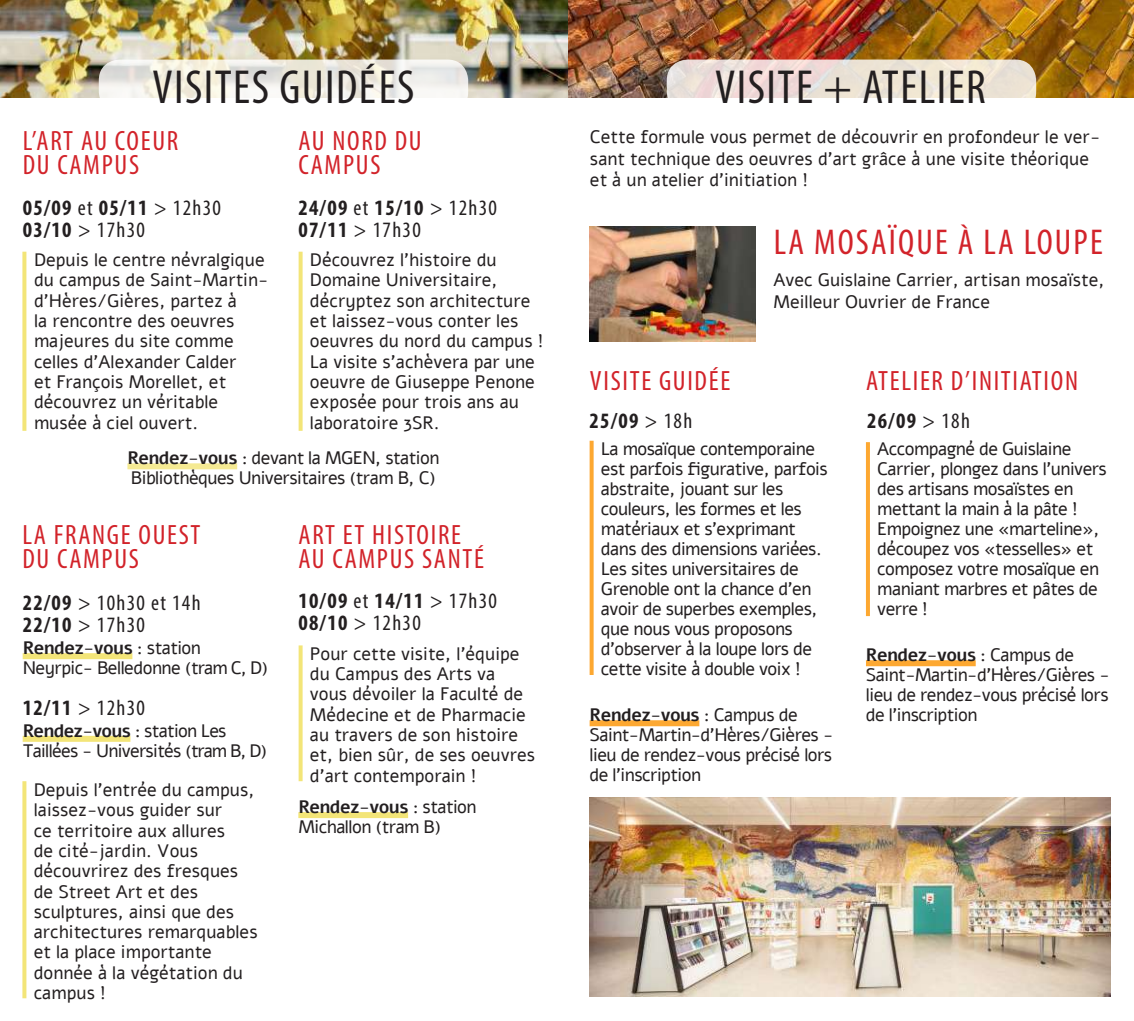
<style>
.page{position:relative;width:1134px;height:1021px;background:#fff}
.page>*{position:absolute;margin:0;border:0;box-sizing:border-box;transform-origin:0 0}
.t1{font:condensed 48px "Myriad Pro";letter-spacing:.03em;color:#231f20}
.t2{font:condensed 36px "Myriad Pro";letter-spacing:.06em;color:#d2232a}
.t3{font:condensed 28px/24px "Myriad Pro";letter-spacing:.06em;color:#d2232a}
.t4{font:700 condensed 22px/22px "Myriad Pro";letter-spacing:.06em;color:#231f20}
.t5{font:condensed 22px/22px "Myriad Pro";letter-spacing:.06em;color:#231f20}
.t6{font:18px/20.4px "Alef";color:#231f20}
.t7{font:18px/20px "Alef";letter-spacing:-.03em;color:#231f20}
.t8{font:18px/20px "Alef";letter-spacing:-.04em;color:#231f20}
.s1{font-weight:400}
.s2{font-weight:700}
</style>
<div class="page">
<img style="left:0;top:0;width:1134px;height:97px">
<div style="left:127px;top:463px;width:110px;height:6px;background:#f5ea93"></div>
<div style="left:298px;top:812px;width:110px;height:6px;background:#f3e578"></div>
<svg style="left:100px;top:60px;width:367px;height:52px"></svg>
<div style="left:99px;top:60px;width:369px;height:53px;border:2px solid #fff;border-radius:20px"></div>
<svg style="left:668px;top:60px;width:367px;height:52px"></svg>
<div style="left:667px;top:60px;width:369px;height:53px;border:2px solid #fff;border-radius:20px"></div>
<div style="left:23px;top:653px;width:109px;height:6px;background:#f3e578"></div>
<div style="left:23px;top:735px;width:107px;height:6px;background:#f3e578"></div>
<svg style="left:22px;top:252px;width:4px;height:179px"></svg>
<svg style="left:299px;top:252px;width:4px;height:179px"></svg>
<svg style="left:22px;top:781px;width:4px;height:217px"></svg>
<svg style="left:299px;top:645px;width:4px;height:136px"></svg>
<div style="left:866px;top:660px;width:110px;height:6px;background:#fda831"></div>
<hr style="left:866px;top:442px;width:4px;height:174px;background:#fda831">
<div style="left:590px;top:720px;width:109px;height:6px;background:#fda831"></div>
<svg style="left:590px;top:441px;width:4px;height:234px"></svg>
<img style="left:590px;top:798px;width:521px;height:198px">
<img style="left:590px;top:226px;width:165px;height:116px">
<h1 class="t1" style="left:152px;top:58px;width:264px">VISITES GUIDÉES</h1>
<h1 class="t1" style="left:715px;top:58px;width:272px">VISITE + ATELIER</h1>
<h3 class="t3" style="left:23px;top:128px;width:157px">L’ART AU COEUR<br>DU CAMPUS</h3>
<p class="t4" style="left:23px;top:196px;width:200px">05/09 <span class="s1">et</span> 05/11 <span class="s1">&gt; 12h30<br></span>03/10 <span class="s1">&gt; 17h30</span></p>
<p class="t6" style="left:34px;top:250px;width:236px">Depuis le centre névralgique du campus de Saint-Martin&shy;d’Hères/Gières, partez à<br>la rencontre des oeuvres majeures du site comme celles d’Alexander Calder<br>et François Morellet, et découvrez un véritable musée à ciel ouvert.</p>
<h3 class="t3" style="left:299px;top:128px;width:125px">AU NORD DU<br>CAMPUS</h3>
<p class="t4" style="left:299px;top:196px;width:200px">24/09 <span class="s1">et</span> 15/10 <span class="s1">&gt; 12h30<br></span>07/11 <span class="s1">&gt; 17h30</span></p>
<p class="t6" style="left:310px;top:250px;width:235px">Découvrez l’histoire du<br>Domaine Universitaire, décryptez son architecture et laissez-vous conter les oeuvres du nord du campus !<br>La visite s’achèvera par une oeuvre de Giuseppe Penone exposée pour trois ans au laboratoire 3SR.</p>
<p class="t7" style="left:127px;top:448px;width:313px"><span class="s2">Rendez-vous</span> : devant la MGEN, station<br>Bibliothèques Universitaires (tram B, C)</p>
<h3 class="t3" style="left:22px;top:522px;width:180px">LA FRANGE OUEST<br>DU CAMPUS</h3>
<p class="t5" style="left:23px;top:591px;width:179px"><span class="s2">22/09</span> &gt; 10h30 et 14h<br><span class="s2">22/10</span> &gt; 17h30</p>
<p class="t7" style="left:23px;top:638px;width:247px"><span class="s2">Rendez-vous</span> : station<br>Neyrpic- Belledonne (tram C, D)</p>
<p class="t5" style="left:23px;top:697px;width:124px"><span class="s2">12/11</span> &gt; 12h30</p>
<p class="t8" style="left:23px;top:720px;width:246px"><span class="s2">Rendez-vous</span> : station Les<br>Taillées - Universités (tram B, D)</p>
<p class="t6" style="left:34px;top:779px;width:225px">Depuis l’entrée du campus, laissez-vous guider sur<br>ce territoire aux allures<br>de cité-jardin. Vous découvrirez des fresques de Street Art et des sculptures, ainsi que des architectures remarquables et la place importante donnée à la végétation du campus !</p>
<h3 class="t3" style="left:299px;top:522px;width:187px">ART ET HISTOIRE<br>AU CAMPUS SANTÉ</h3>
<p class="t4" style="left:299px;top:589px;width:200px">10/09 <span class="s1">et</span> 14/11 <span class="s1">&gt; 17h30<br></span>08/10 <span class="s1">&gt; 12h30</span></p>
<p class="t6" style="left:310px;top:643px;width:227px">Pour cette visite, l’équipe du Campus des Arts va vous dévoiler la Faculté de<br>Médecine et de Pharmacie au travers de son histoire et, bien sûr, de ses oeuvres d’art contemporain !</p>
<p class="t7" style="left:298px;top:797px;width:180px"><span class="s2">Rendez-vous</span> : station<br>Michallon (tram B)</p>
<p class="t6" style="left:590px;top:126px;width:512px;line-height:21.6px">Cette formule vous permet de découvrir en profondeur le ver&shy;sant technique des oeuvres d’art grâce à une visite théorique et à un atelier d’initiation !</p>
<h2 class="t2" style="left:774px;top:220px;width:331px">LA MOSAÏQUE À LA LOUPE</h2>
<p class="t6" style="left:773px;top:269px;width:333px;line-height:21.6px">Avec Guislaine Carrier, artisan mosaïste,<br>Meilleur Ouvrier de France</p>
<h3 class="t3" style="left:590px;top:368px;width:142px">VISITE GUIDÉE</h3>
<p class="t4" style="left:590px;top:409px;width:104px">25/09 <span class="s1">&gt; 18h</span></p>
<p class="t4" style="left:867px;top:409px;width:104px">26/09 <span class="s1">&gt; 18h</span></p>
<h3 class="t3" style="left:866px;top:368px;width:213px">ATELIER D’INITIATION</h3>
<p class="t7" style="left:601px;top:439px;width:228px">La mosaïque contemporaine est parfois figurative, parfois abstraite, jouant sur les couleurs, les formes et les matériaux et s’exprimant dans des dimensions variées.<br>Les sites universitaires de<br>Grenoble ont la chance d’en avoir de superbes exemples, que nous vous proposons d’observer à la loupe lors de cette visite à double voix !</p>
<p class="t7" style="left:590px;top:705px;width:245px"><span class="s2">Rendez-vous</span> : Campus de<br>Saint-Martin-d’Hères/Gières - lieu de rendez-vous précisé lors de l’inscription</p>
<p class="t7" style="left:877px;top:439px;width:231px">Accompagné de Guislaine<br>Carrier, plongez dans l’univers des artisans mosaïstes en mettant la main à la pâte !<br>Empoignez une «marteline», découpez vos «tesselles» et composez votre mosaïque en maniant marbres et pâtes de verre !</p>
<p class="t7" style="left:866px;top:645px;width:245px"><span class="s2">Rendez-vous</span> : Campus de<br>Saint-Martin-d’Hères/Gières - lieu de rendez-vous précisé lors de l’inscription</p>
</div>
